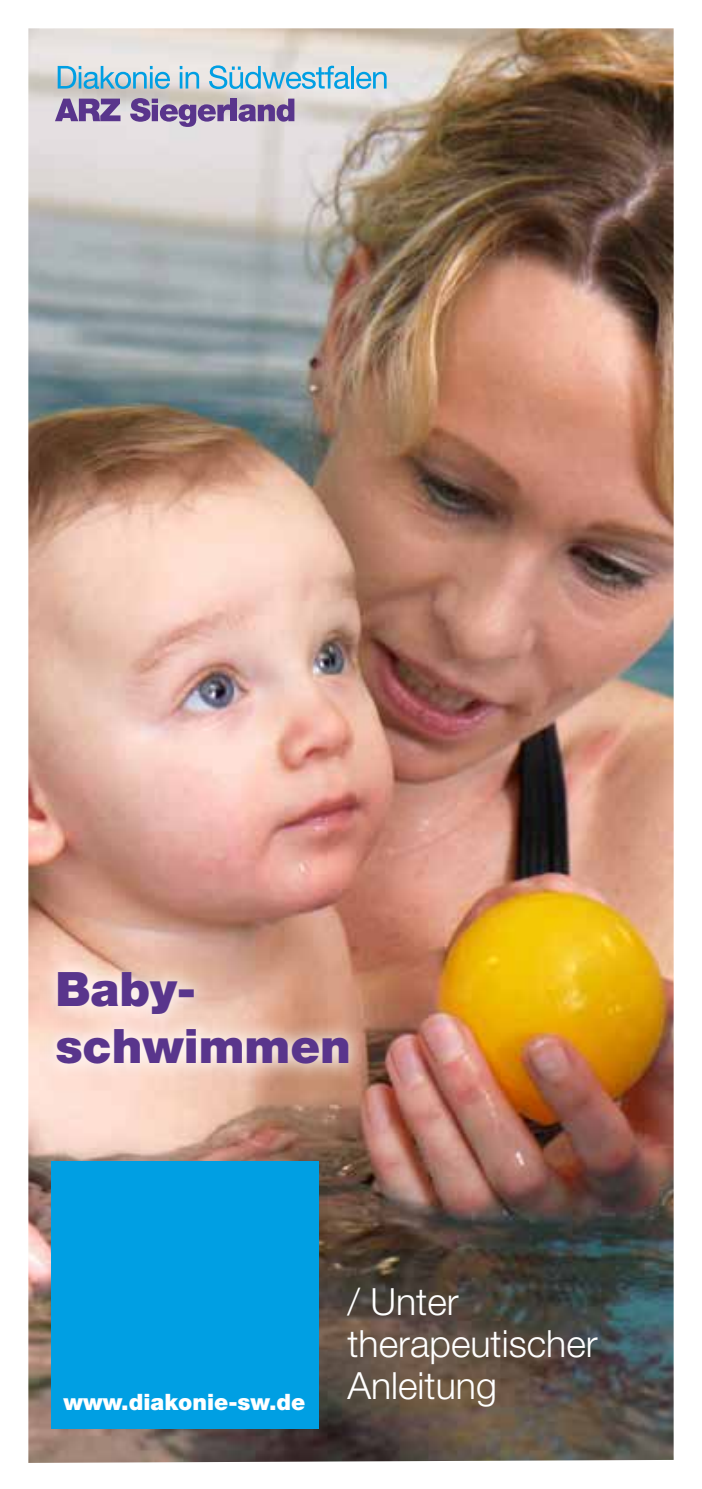
<style>
.page{position:relative;width:702px;height:1489px;background:#fff}
.page>*{position:absolute;margin:0;border:0;box-sizing:border-box;transform-origin:0 0}
.t1{font:900 47.5px/57px "Helvetica Neue LT Std";color:#59358c}
.t2{font:300 37.5px/41.8px "Helvetica Neue LT Pro";color:#fff}
.t3{font:900 22.5px "Helvetica Neue LT Std";color:#fff}
</style>
<div class="page">
<img style="left:28px;top:28px;width:645px;height:1434px">
<div style="left:51px;top:1160px;width:268px;height:268px;background:#009fe3"></div>
<svg style="left:58px;top:66px;width:112px;height:23px;background:#93c5da"></svg>
<svg style="left:180px;top:66px;width:19px;height:23px"></svg>
<svg style="left:209px;top:65px;width:140px;height:24px;background:#9acce1"></svg>
<hr style="left:351px;top:66px;width:3px;height:23px;background:#009fe3">
<svg style="left:356px;top:72px;width:30px;height:17px"></svg>
<svg style="left:55px;top:99px;width:65px;height:22px"></svg>
<svg style="left:130px;top:98px;width:100px;height:29px;background:#a08db3"></svg>
<div style="left:230px;top:99px;width:7px;height:22px;background:#59358c"></div>
<svg style="left:238px;top:99px;width:56px;height:23px"></svg>
<div style="left:37px;top:952px;width:331px;height:130px;background:#fff;opacity:.75"></div>
<p class="t1" style="left:55px;top:960px;width:297px">Baby&shy;schwimmen</p>
<p class="t3" style="left:63px;top:1388px;width:243px">www.diakonie-sw.de</p>
<p class="t2" style="left:347px;top:1279px;width:252px">/ Unter therapeutischer<br>Anleitung</p>
</div>
